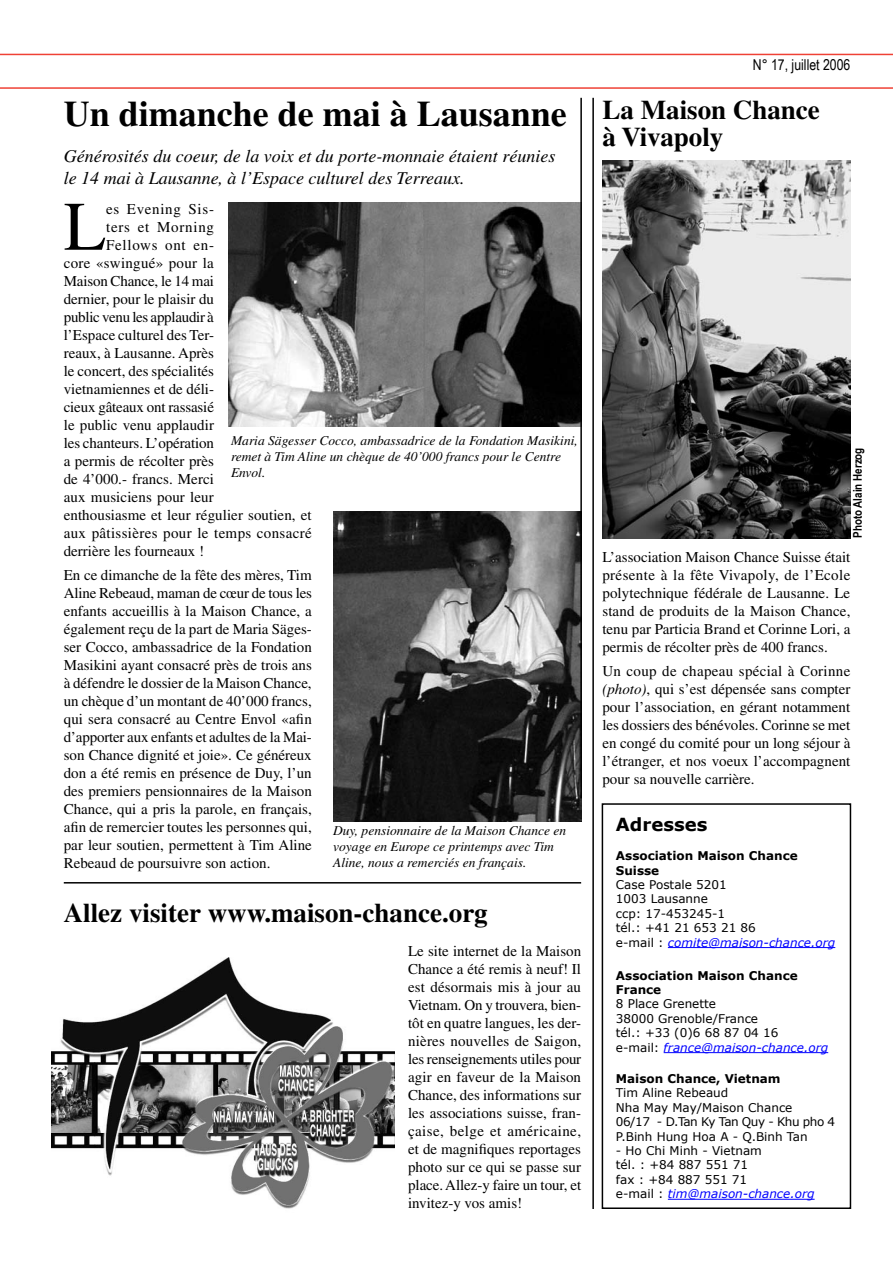
<style>
.page{position:relative;width:893px;height:1263px;background:#fff}
.page>*{position:absolute;margin:0;border:0;box-sizing:border-box;transform-origin:0 0}
.t1{font:69.45px "Times";color:#000}
.t2{font:700 36px "Times";color:#000}
.t3{font:700 27px/27px "Times";color:#000}
.t4{font:italic 18px/21.6px "Times";color:#000}
.t5{font:700 18px "Verdana";color:#000}
.t6{font:15px/18px "Times";color:#000;text-align:justify}
.t7{font:15px "Arial Narrow";color:#000}
.t8{font:italic 13.5px/16.2px "Times";color:#000}
.t9{font:12px/14.4px "Verdana";color:#000}
.t10{font:700 12px/14.4px "Verdana";color:#000}
.t11{font:700 12px "Arial Narrow";color:#000}
.s1{font-style:italic}
.s2{font-style:italic;color:#00f}
</style>
<div class="page">
<hr style="left:668px;top:947px;width:167px;height:1px;background:#00f">
<hr style="left:664px;top:1052px;width:164px;height:1px;background:#00f">
<hr style="left:668px;top:1199px;width:147px;height:1px;background:#00f">
<div style="left:602px;top:803px;width:249px;height:406px;border:2px solid #000"></div>
<img style="left:602px;top:160px;width:248px;height:379px">
<img style="left:333px;top:511px;width:248px;height:311px">
<img style="left:229px;top:202px;width:351px;height:225px">
<hr style="left:580px;top:98px;width:2px;height:700px;background:#000">
<hr style="left:592px;top:98px;width:2px;height:1111px;background:#000">
<img style="left:52px;top:957px;width:342px;height:252px">
<hr style="left:64px;top:882px;width:517px;height:1px;background:#000">
<hr style="left:0;top:54px;width:893px;height:1px;background:#ef4135">
<hr style="left:0;top:87px;width:893px;height:2px;background:#ef4135">
<h2 class="t2" style="left:64px;top:92px;width:505px">Un dimanche de mai à Lausanne</h2>
<p class="t4" style="left:64px;top:146px;width:493px">Générosités du coeur, de la voix et du porte-monnaie étaient réunies le 14 mai à Lausanne, à l’Espace culturel des Terreaux.</p>
<p class="t6" style="left:64px;top:200px;width:152px;text-align:right">es Evening Sis-<br>ters et Morning<br>Fellows ont en-<br>core «swingué» pour la<br>Maison Chance, le 14 mai dernier, pour le plaisir du public venu les applaudir à l’Espace culturel des Ter&shy;reaux, à Lausanne. Après le concert, des spécialités vietnamiennes et de déli&shy;cieux gâteaux ont rassasié le public venu applaudir les chanteurs. L’opération a permis de récolter près de 4’000.- francs. Merci aux musiciens pour leur</p>
<h1 class="t1" style="left:64px;top:187px;width:44px">L</h1>
<p class="t8" style="left:231px;top:432px;width:348px">Maria Sägesser Cocco, ambassadrice de la Fondation Masikini, remet à Tim Aline un chèque de 40’000 francs pour le Centre<br>Envol.</p>
<p class="t6" style="left:64px;top:506px;width:249px">enthousiasme et leur régulier soutien, et aux pâtissières pour le temps consacré derrière les fourneaux !</p>
<p class="t6" style="left:64px;top:566px;width:250px">En ce dimanche de la fête des mères, Tim Aline Rebeaud, maman de cœur de tous les enfants accueillis à la Maison Chance, a également reçu de la part de Maria Säges&shy;ser Cocco, ambassadrice de la Fondation Masikini ayant consacré près de trois ans à défendre le dossier de la Maison Chance, un chèque d’un montant de 40’000 francs, qui sera consacré au Centre Envol «afin d’apporter aux enfants et adultes de la Mai&shy;son Chance dignité et joie». Ce généreux don a été remis en présence de Duy, l’un des premiers pensionnaires de la Maison Chance, qui a pris la parole, en français, afin de remercier toutes les personnes qui, par leur soutien, permettent à Tim Aline Rebeaud de poursuivre son action.</p>
<p class="t8" style="left:333px;top:822px;width:235px">Duy, pensionnaire de la Maison Chance en voyage en Europe ce printemps avec Tim<br>Aline, nous a remerciés en français.</p>
<h3 class="t3" style="left:64px;top:898px;width:425px">Allez visiter www.maison-chance.org</h3>
<p class="t6" style="left:408px;top:942px;width:175px">Le site internet de la Maison Chance a été remis à neuf! Il est désormais mis à jour au Vietnam. On y trouvera, bien&shy;tôt en quatre langues, les der&shy;nières nouvelles de Saigon, les renseignements utiles pour agir en faveur de la Maison Chance, des informations sur les associations suisse, fran&shy;çaise, belge et américaine, et de magnifiques reportages photo sur ce qui se passe sur place. Allez-y faire un tour, et invitez-y vos amis!</p>
<p class="t7" style="left:753px;top:54px;width:99px">N° 17, juillet 2006</p>
<h3 class="t3" style="left:602px;top:96px;width:219px">La Maison Chance à Vivapoly</h3>
<p class="t11" style="left:848px;top:538px;width:92px;rotate:-90deg">Photo Alain Herzog</p>
<p class="t6" style="left:602px;top:548px;width:250px">L’association Maison Chance Suisse était présente à la fête Vivapoly, de l’Ecole polytechnique fédérale de Lausanne. Le stand de produits de la Maison Chance, tenu par Particia Brand et Corinne Lori, a permis de récolter près de 400 francs.</p>
<p class="t6" style="left:602px;top:662px;width:250px">Un coup de chapeau spécial à Corinne <span class="s1">(photo)</span>, qui s’est dépensée sans compter pour l’association, en gérant notamment les dossiers des bénévoles. Corinne se met en congé du comité pour un long séjour à l’étranger, et nos voeux l’accompagnent pour sa nouvelle carrière.</p>
<p class="t5" style="left:616px;top:813px;width:93px">Adresses</p>
<p class="t10" style="left:616px;top:848px;width:183px">Association Maison Chance<br>Suisse</p>
<p class="t9" style="left:616px;top:877px;width:221px">Case Postale 5201<br>1003 Lausanne<br>ccp: 17-453245-1<br>tél.: +41 21 653 21 86<br>e-mail : <span class="s2">comite@maison-chance.org</span></p>
<p class="t10" style="left:616px;top:967px;width:183px">Association Maison Chance<br>France</p>
<p class="t9" style="left:616px;top:996px;width:214px">8 Place Grenette<br>38000 Grenoble/France<br>tél.: +33 (0)6 68 87 04 16<br>e-mail: <span class="s2">france@maison-chance.org</span></p>
<p class="t10" style="left:616px;top:1071px;width:166px">Maison Chance, Vietnam</p>
<p class="t9" style="left:616px;top:1085px;width:221px">Tim Aline Rebeaud<br>Nha May May/Maison Chance<br>06/17 - D.Tan Ky Tan Quy - Khu pho 4<br>P.Binh Hung Hoa A - Q.Binh Tan</p>
<p class="t9" style="left:616px;top:1143px;width:200px">- Ho Chi Minh - Vietnam<br>tél. : +84 887 551 71<br>fax : +84 887 551 71<br>e-mail : <span class="s2">tim@maison-chance.org</span></p>
</div>
